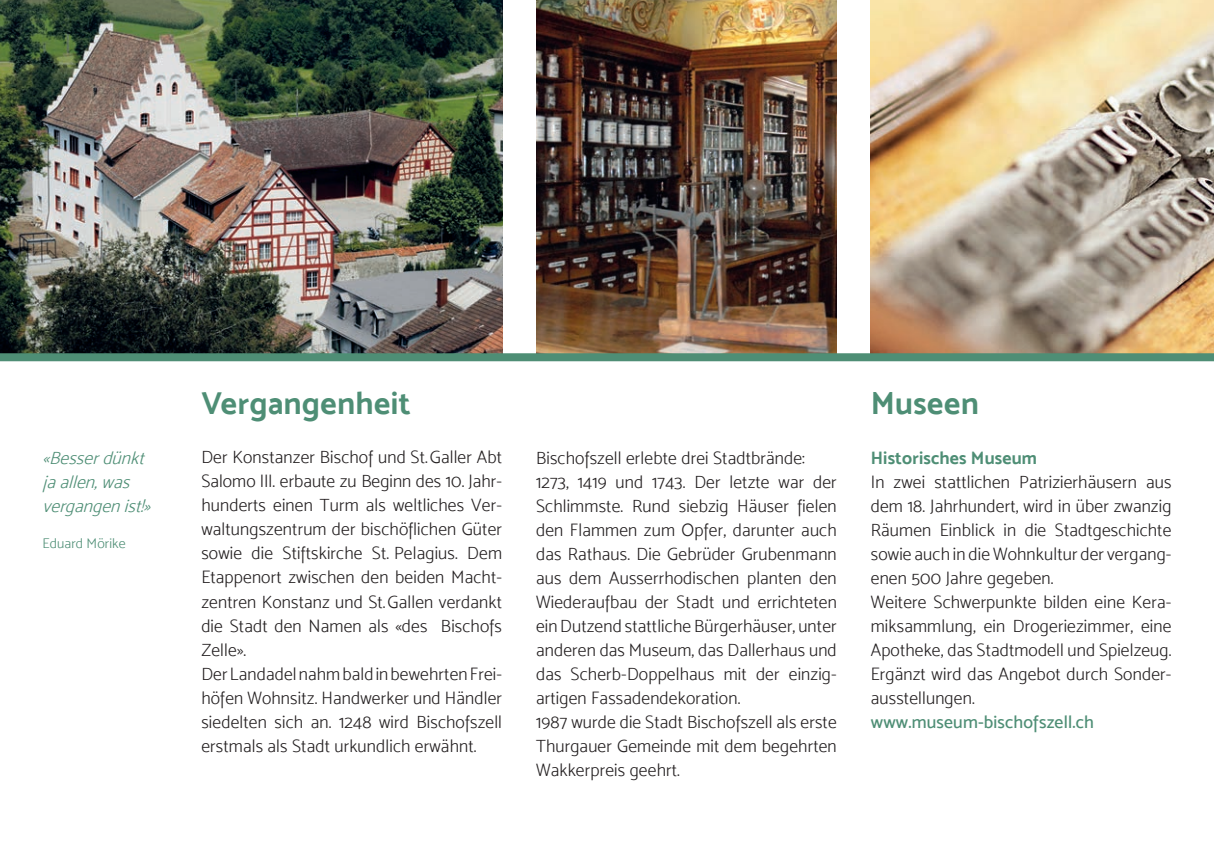
<style>
.page{position:relative;width:1214px;height:862px;background:#fff}
.page>*{position:absolute;margin:0;border:0;box-sizing:border-box;transform-origin:0 0}
.t1{font:32px "Mosk Bold 700";letter-spacing:.015em;color:#4e8e75}
.t2{font:18px/24px "Mosk Light 300";letter-spacing:.01em;color:#231f20}
.t3{font:italic 18px/24px "Mosk Light 300";color:#4e8e75}
.t4{font:18px "Mosk Medium 500";letter-spacing:.01em;color:#4e8e75}
.t5{font:18px "Mosk Bold 700";letter-spacing:.01em;color:#4e8e75}
.t6{font:14px "Mosk Light 300";letter-spacing:.01em;color:#4e8e75}
</style>
<div class="page">
<img style="left:536px;top:0;width:300px;height:353px">
<img style="left:870px;top:0;width:343px;height:353px">
<img style="left:0;top:0;width:502px;height:353px">
<div style="left:0;top:353px;width:1213px;height:8px;background:#4e8e75"></div>
<p class="t3" style="left:43px;top:445px;width:114px">«Besserdünkt jaallen,was vergangenist!»</p>
<p class="t6" style="left:43px;top:535px;width:85px">Eduard Mörike</p>
<h1 class="t1" style="left:201px;top:384px;width:211px">Vergangenheit</h1>
<p class="t2" style="left:201px;top:445px;width:302px">Der Konstanzer Bischof und St.Galler Abt Salomo III. erbaute zu Beginn des 10. Jahr&shy;hunderts einen Turm als weltliches Ver&shy;waltungszentrum der bischöflichen Güter sowie die Stiftskirche St. Pelagius. Dem Etappenort zwischen den beiden Macht&shy;zentren Konstanz und St.Gallen verdankt die Stadt den Namen als «des Bischofs Zelle».<br>Der Landadel nahm bald in bewehrten Frei&shy;höfen Wohnsitz. Handwerker und Händler siedelten sich an. 1248 wird Bischofszell erstmals als Stadt urkundlich erwähnt.</p>
<p class="t2" style="left:536px;top:445px;width:302px">Bischofszell erlebte drei Stadtbrände:<br>1273, 1419 und 1743. Der letzte war der Schlimmste. Rund siebzig Häuser fielen den Flammen zum Opfer, darunter auch das Rathaus. Die Gebrüder Grubenmann aus dem Ausserrhodischen planten den Wiederaufbau der Stadt und errichteten ein Dutzend stattliche Bürgerhäuser, unter anderen das Museum, das Dallerhaus und das Scherb-Doppelhaus mit der einzig - artigen Fassadendekoration.<br>1987 wurde die Stadt Bischofszell als erste Thurgauer Gemeinde mit dem begehrten Wakkerpreis geehrt.</p>
<h1 class="t1" style="left:870px;top:384px;width:109px">Museen</h1>
<p class="t5" style="left:870px;top:446px;width:168px">Historisches Museum</p>
<p class="t2" style="left:870px;top:469px;width:302px">In zwei stattlichen Patrizierhäusern aus dem 18. Jahrhundert, wird in über zwanzig Räumen Einblick in die Stadtgeschichte sowie auch in die Wohnkultur der vergang&shy;enen 500 Jahre gegeben.<br>Weitere Schwerpunkte bilden eine Kera&shy;miksammlung, ein Drogeriezimmer, eine Apotheke, das Stadtmodell und Spielzeug.<br>Ergänzt wird das Angebot durch Sonder&shy;ausstellungen.</p>
<p class="t4" style="left:870px;top:711px;width:224px">www.museum-bischofszell.ch</p>
</div>
